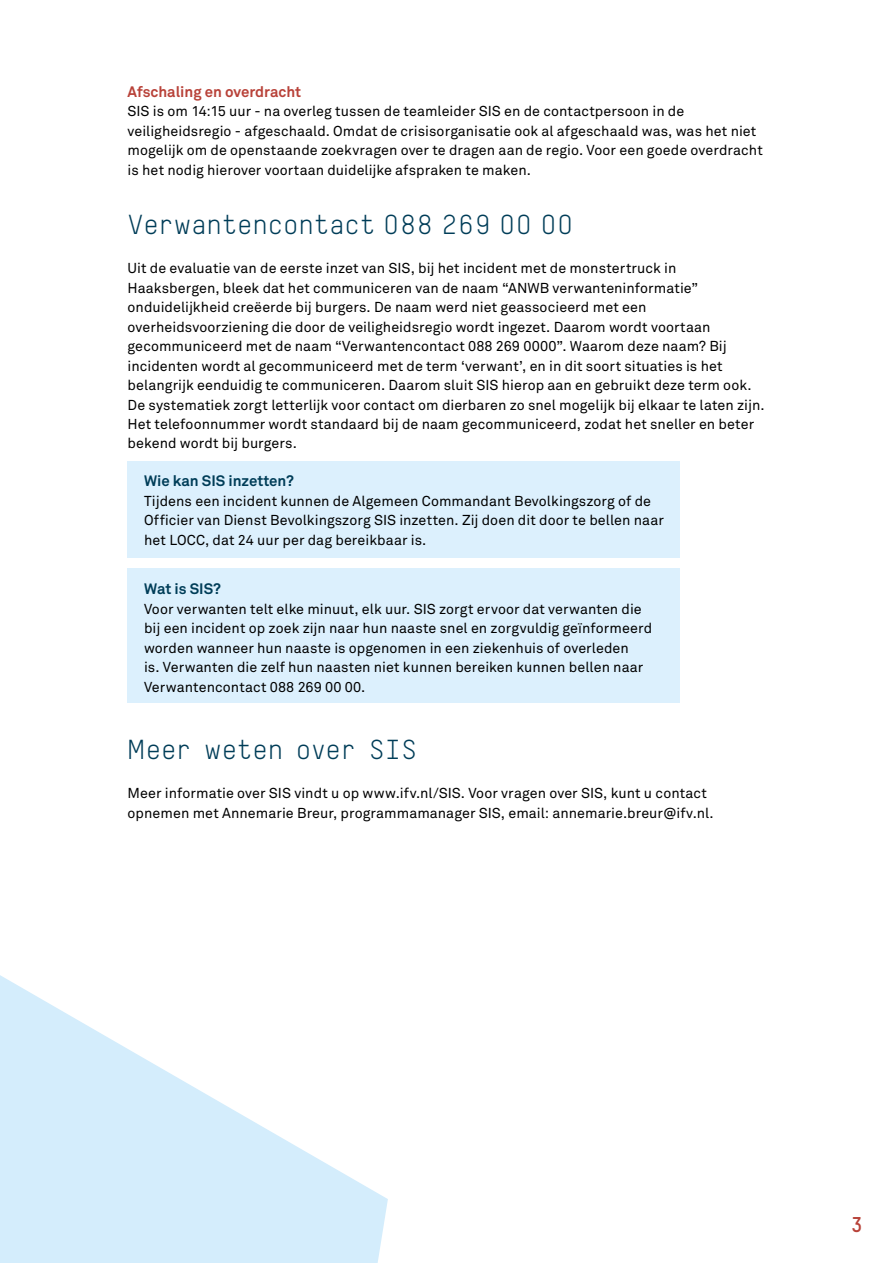
<style>
.page{position:relative;width:893px;height:1263px;background:#fff}
.page>*{position:absolute;margin:0;border:0;box-sizing:border-box;transform-origin:0 0}
.t1{font:27px "TSTARTW";letter-spacing:.015em;color:#003d58}
.t2{font:700 21px "TSTARTW";color:#b84239}
.t3{font:700 15px "Akkurat Std";color:#003d58}
.t4{font:700 15px "Akkurat Std";color:#b84239}
.t5{font:14.25px/19.5px "Akkurat Std";letter-spacing:.005em;color:#000}
</style>
<div class="page">
<svg style="left:0;top:975px;width:388px;height:288px;fill:#d4edfc"></svg>
<div style="left:128px;top:461px;width:552px;height:241px;background:#dcf0fd"></div>
<div style="left:101px;top:558px;width:617px;height:10px;background:#fff"></div>
<p class="t4" style="left:128px;top:82px;width:175px">Afschaling en overdracht</p>
<p class="t5" style="left:128px;top:102px;width:637px">SIS is om 14:15 uur - na overleg tussen de teamleider SIS en de contactpersoon in de veiligheidsregio - afgeschaald. Omdat de crisisorganisatie ook al afgeschaald was, was het niet mogelijk om de openstaande zoekvragen over te dragen aan de regio. Voor een goede overdracht is het nodig hierover voortaan duidelijke afspraken te maken.</p>
<h1 class="t1" style="left:128px;top:208px;width:447px">Verwantencontact 088 269 00 00</h1>
<p class="t5" style="left:128px;top:258px;width:638px">Uit de evaluatie van de eerste inzet van SIS, bij het incident met de monstertruck in Haaksbergen, bleek dat het communiceren van de naam “ANWB verwanteninformatie” onduidelijkheid creëerde bij burgers. De naam werd niet geassocieerd met een overheidsvoorziening die door de veiligheidsregio wordt ingezet. Daarom wordt voortaan gecommuniceerd met de naam “Verwantencontact 088 269 0000”. Waarom deze naam? Bij incidenten wordt al gecommuniceerd met de term ‘verwant’, en in dit soort situaties is het belangrijk eenduidig te communiceren. Daarom sluit SIS hierop aan en gebruikt deze term ook.<br>De systematiek zorgt letterlijk voor contact om dierbaren zo snel mogelijk bij elkaar te laten zijn.<br>Het telefoonnummer wordt standaard bij de naam gecommuniceerd, zodat het sneller en beter bekend wordt bij burgers.</p>
<p class="t3" style="left:144px;top:471px;width:152px">Wie kan SIS inzetten?</p>
<p class="t5" style="left:144px;top:491px;width:521px">Tijdens een incident kunnen de Algemeen Commandant Bevolkingszorg of de<br>Officier van Dienst Bevolkingszorg SIS inzetten. Zij doen dit door te bellen naar het LOCC, dat 24 uur per dag bereikbaar is.</p>
<p class="t3" style="left:144px;top:579px;width:78px">Wat is SIS?</p>
<p class="t5" style="left:144px;top:599px;width:510px">Voor verwanten telt elke minuut, elk uur. SIS zorgt ervoor dat verwanten die bij een incident op zoek zijn naar hun naaste snel en zorgvuldig geïnformeerd worden wanneer hun naaste is opgenomen in een ziekenhuis of overleden<br>is. Verwanten die zelf hun naasten niet kunnen bereiken kunnen bellen naar Verwantencontact 088 269 00 00.</p>
<h1 class="t1" style="left:128px;top:733px;width:291px">Meer weten over SIS</h1>
<p class="t5" style="left:128px;top:783px;width:588px">Meer informatie over SIS vindt u op www.ifv.nl/SIS. Voor vragen over SIS, kunt u contact opnemen met Annemarie Breur, programmamanager SIS, email: annemarie.breur@ifv.nl.</p>
<h2 class="t2" style="left:851px;top:1212px;width:14px">3</h2>
</div>
